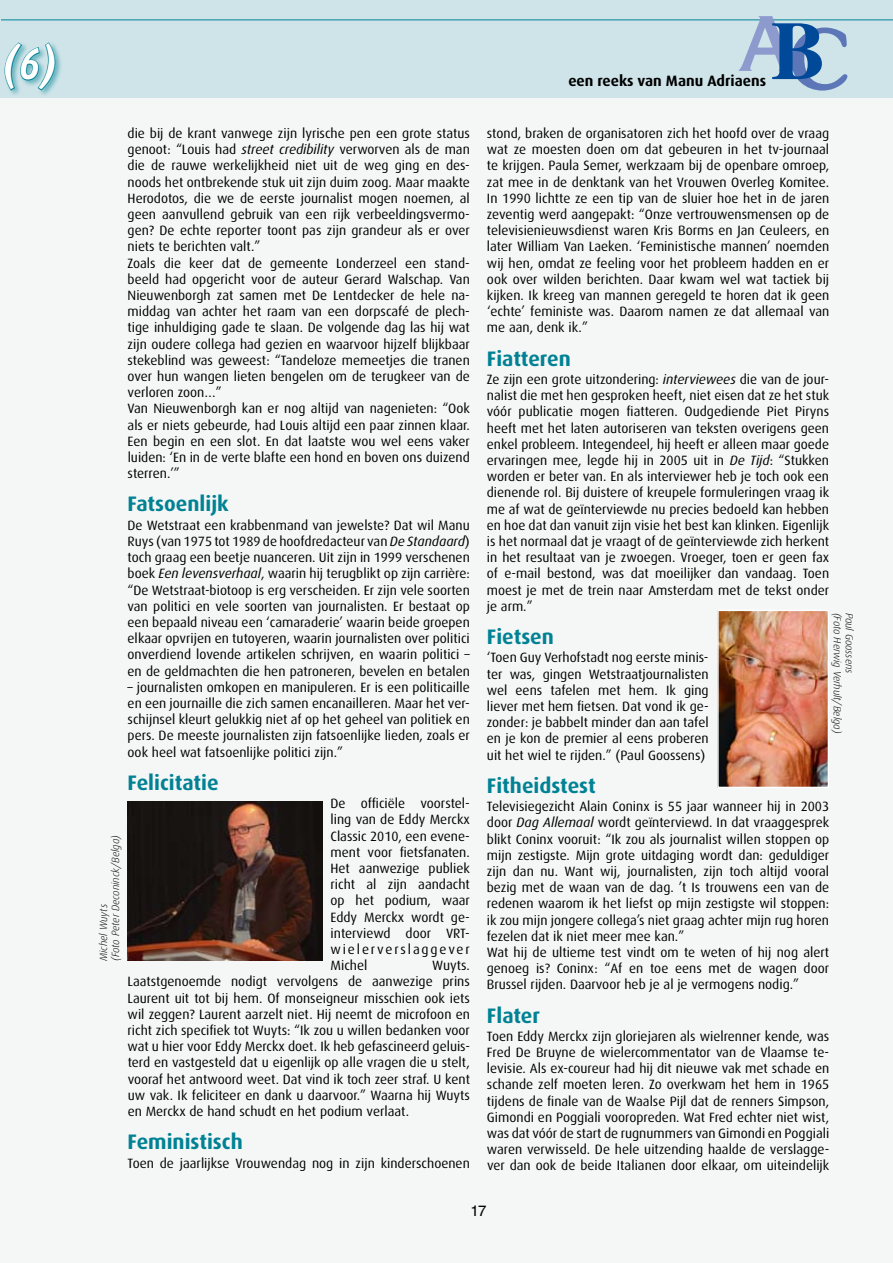
<style>
.page{position:relative;width:893px;height:1263px;background:#fff}
.page>*{position:absolute;margin:0;border:0;box-sizing:border-box;transform-origin:0 0}
.t1{font:700 82.5px "Times";color:#004999}
.t2{font:italic 700 45px "Dax";color:#fff;scale:.82 1}
.t3{font:700 21px "Dax";color:#008294}
.t4{font:700 15px "Dax";color:#000}
.t5{font:15px "Helvetica LT Std";color:#000}
.t6{font:13.5px/16.2px "Dax";color:#000;text-align:justify}
.t7{font:italic 300 10.5px/12px "Dax";color:#000}
.s1{font-style:italic}
.s2{font-family:"Souvenir Std";font-weight:500;color:#5c76b8}
</style>
<div class="page">
<div style="left:0;top:22px;width:893px;height:1241px;background:#f5f6f6"></div>
<div style="left:0;top:0;width:893px;height:98px;background:#cee4e9"></div>
<hr style="left:0;top:20px;width:893px;height:1px;background:#008294">
<hr style="left:0;top:0;width:1px;height:98px;background:#cee4e9">
<div style="left:0;top:41px;width:63px;height:56px;background:#008294;opacity:.5"></div>
<svg style="left:4px;top:41px;width:52px;height:51px"></svg>
<img style="left:128px;top:801px;width:194px;height:160px">
<img style="left:720px;top:613px;width:106px;height:172px">
<div style="left:717px;top:610px;width:112px;height:178px;border:2px solid #fff"></div>
<svg style="left:738px;top:19px;width:57px;height:2px"></svg>
<h2 class="t2" style="left:3px;top:38px;width:66px">(6)</h2>
<p class="t6" style="left:128px;top:125px;width:344px;text-align:left">die bij de krant vanwege zijn lyrische pen een grote status genoot: “Louis had <span class="s1">street credibility</span> verworven als de man die de rauwe werkelijkheid niet uit de weg ging en des&shy;noods het ontbrekende stuk uit zijn duim zoog. Maar maakte Herodotos, die we de eerste journalist mogen noemen, al geen aanvullend gebruik van een rijk verbeeldingsvermo&shy;gen? De echte reporter toont pas zijn grandeur als er over niets te berichten valt.”<br>Zoals die keer dat de gemeente Londerzeel een stand&shy;beeld had opgericht voor de auteur Gerard Walschap. Van Nieuwenborgh zat samen met De Lentdecker de hele na&shy;middag van achter het raam van een dorpscafé de plech&shy;tige inhuldiging gade te slaan. De volgende dag las hij wat zijn oudere collega had gezien en waarvoor hijzelf blijkbaar stekeblind was geweest: “Tandeloze memeetjes die tranen over hun wangen lieten bengelen om de terugkeer van de verloren zoon…”<br>Van Nieuwenborgh kan er nog altijd van nagenieten: “Ook als er niets gebeurde, had Louis altijd een paar zinnen klaar.<br>Een begin en een slot. En dat laatste wou wel eens vaker luiden: ‘En in de verte blafte een hond en boven ons duizend sterren.’”</p>
<h3 class="t3" style="left:128px;top:492px;width:103px">Fatsoenlijk</h3>
<p class="t6" style="left:128px;top:517px;width:344px">De Wetstraat een krabbenmand van jewelste? Dat wil Manu Ruys (van 1975 tot 1989 de hoofdredacteur van <span class="s1">De Standaard</span>) toch graag een beetje nuanceren. Uit zijn in 1999 verschenen boek <span class="s1">Een levensverhaal</span>, waarin hij terugblikt op zijn carrière: “De Wetstraat-biotoop is erg verscheiden. Er zijn vele soorten van politici en vele soorten van journalisten. Er bestaat op een bepaald niveau een ‘camaraderie’ waarin beide groepen elkaar opvrijen en tutoyeren, waarin journalisten over politici onverdiend lovende artikelen schrijven, en waarin politici – en de geldmachten die hen patroneren, bevelen en betalen</p>
<p class="t6" style="left:128px;top:679px;width:344px">– journalisten omkopen en manipuleren. Er is een politicaille en een journaille die zich samen encanailleren. Maar het ver&shy;schijnsel kleurt gelukkig niet af op het geheel van politiek en pers. De meeste journalisten zijn fatsoenlijke lieden, zoals er ook heel wat fatsoenlijke politici zijn.”</p>
<h3 class="t3" style="left:128px;top:771px;width:93px">Felicitatie</h3>
<p class="t6" style="left:331px;top:795px;width:141px">De officiële voorstel&shy;ling van de Eddy Merckx Classic 2010, een evene&shy;ment voor fietsfanaten.<br>Het aanwezige publiek richt al zijn aandacht op het podium, waar Eddy Merckx wordt ge&shy;ïnterviewd door VRT&shy;wielerverslaggever Michel</p>
<p class="t7" style="left:98px;top:961px;width:127px;rotate:-90deg">Michel Wuyts<br>(Foto Peter Deconinck/Belga)</p>
<p class="t6" style="left:128px;top:957px;width:344px;text-indent:305px">Wuyts.<br>Laatstgenoemde nodigt vervolgens de aanwezige prins Laurent uit tot bij hem. Of monseigneur misschien ook iets wil zeggen? Laurent aarzelt niet. Hij neemt de microfoon en richt zich specifiek tot Wuyts: “Ik zou u willen bedanken voor wat u hier voor Eddy Merckx doet. Ik heb gefascineerd geluis&shy;terd en vastgesteld dat u eigenlijk op alle vragen die u stelt, vooraf het antwoord weet. Dat vind ik toch zeer straf. U kent uw vak. Ik feliciteer en dank u daarvoor.” Waarna hij Wuyts en Merckx de hand schudt en het podium verlaat.</p>
<h3 class="t3" style="left:128px;top:1130px;width:117px">Feministisch</h3>
<p class="t6" style="left:128px;top:1155px;width:344px">Toen de jaarlijkse Vrouwendag nog in zijn kinderschoenen</p>
<h1 class="t1" style="left:771px;top:-28px;width:80px">B<span class="s2">C</span></h1>
<p class="t4" style="left:568px;top:72px;width:199px">een reeks van Manu Adriaens</p>
<p class="t6" style="left:487px;top:125px;width:344px">stond, braken de organisatoren zich het hoofd over de vraag wat ze moesten doen om dat gebeuren in het tv-journaal te krijgen. Paula Semer, werkzaam bij de openbare omroep, zat mee in de denktank van het Vrouwen Overleg Komitee.<br>In 1990 lichtte ze een tip van de sluier hoe het in de jaren zeventig werd aangepakt: “Onze vertrouwensmensen op de televisienieuwsdienst waren Kris Borms en Jan Ceuleers, en later William Van Laeken. ‘Feministische mannen’ noemden wij hen, omdat ze feeling voor het probleem hadden en er ook over wilden berichten. Daar kwam wel wat tactiek bij kijken. Ik kreeg van mannen geregeld te horen dat ik geen ‘echte’ feministe was. Daarom namen ze dat allemaal van me aan, denk ik.”</p>
<h3 class="t3" style="left:487px;top:346px;width:85px">Fiatteren</h3>
<p class="t6" style="left:487px;top:371px;width:344px">Ze zijn een grote uitzondering: <span class="s1">interviewees</span> die van de jour&shy;nalist die met hen gesproken heeft, niet eisen dat ze het stuk vóór publicatie mogen fiatteren. Oudgediende Piet Piryns heeft met het laten autoriseren van teksten overigens geen enkel probleem. Integendeel, hij heeft er alleen maar goede ervaringen mee, legde hij in 2005 uit in <span class="s1">De Tijd</span>: “Stukken worden er beter van. En als interviewer heb je toch ook een dienende rol. Bij duistere of kreupele formuleringen vraag ik me af wat de geïnterviewde nu precies bedoeld kan hebben en hoe dat dan vanuit zijn visie het best kan klinken. Eigenlijk is het normaal dat je vraagt of de geïnterviewde zich herkent in het resultaat van je zwoegen. Vroeger, toen er geen fax of e-mail bestond, was dat moeilijker dan vandaag. Toen moest je met de trein naar Amsterdam met de tekst onder je arm.”</p>
<h3 class="t3" style="left:487px;top:625px;width:69px">Fietsen</h3>
<p class="t6" style="left:487px;top:650px;width:223px">‘Toen Guy Verhofstadt nog eerste minis&shy;ter was, gingen Wetstraatjournalisten wel eens tafelen met hem. Ik ging liever met hem fietsen. Dat vond ik ge&shy;zonder: je babbelt minder dan aan tafel en je kon de premier al eens proberen uit het wiel te rijden.” (Paul Goossens)</p>
<h3 class="t3" style="left:487px;top:774px;width:110px">Fitheidstest</h3>
<p class="t6" style="left:487px;top:798px;width:344px;text-align:left">Televisiegezicht Alain Coninx is 55 jaar wanneer hij in 2003 door <span class="s1">Dag Allemaal</span> wordt geïnterviewd. In dat vraaggesprek blikt Coninx vooruit: “Ik zou als journalist willen stoppen op mijn zestigste. Mijn grote uitdaging wordt dan: geduldiger zijn dan nu. Want wij, journalisten, zijn toch altijd vooral bezig met de waan van de dag. ’t Is trouwens een van de redenen waarom ik het liefst op mijn zestigste wil stoppen: ik zou mijn jongere collega’s niet graag achter mijn rug horen fezelen dat ik niet meer mee kan.”<br>Wat hij de ultieme test vindt om te weten of hij nog alert genoeg is? Coninx: “Af en toe eens met de wagen door Brussel rijden. Daarvoor heb je al je vermogens nodig.”</p>
<h3 class="t3" style="left:487px;top:1003px;width:55px">Flater</h3>
<p class="t6" style="left:487px;top:1028px;width:344px">Toen Eddy Merckx zijn gloriejaren als wielrenner kende, was Fred De Bruyne de wielercommentator van de Vlaamse te&shy;levisie. Als ex-coureur had hij dit nieuwe vak met schade en schande zelf moeten leren. Zo overkwam het hem in 1965 tijdens de finale van de Waalse Pijl dat de renners Simpson, Gimondi en Poggiali vooropreden. Wat Fred echter niet wist, was dat vóór de start de rugnummers van Gimondi en Poggiali waren verwisseld. De hele uitzending haalde de verslagge&shy;ver dan ook de beide Italianen door elkaar, om uiteindelijk</p>
<p class="t7" style="left:843px;top:613px;width:122px;rotate:90deg">(Foto Herwig Verhult/Belga)</p>
<p class="t7" style="left:855px;top:613px;width:62px;rotate:90deg">Paul Goossens</p>
<p class="t5" style="left:470px;top:1202px;width:18px">17</p>
</div>
